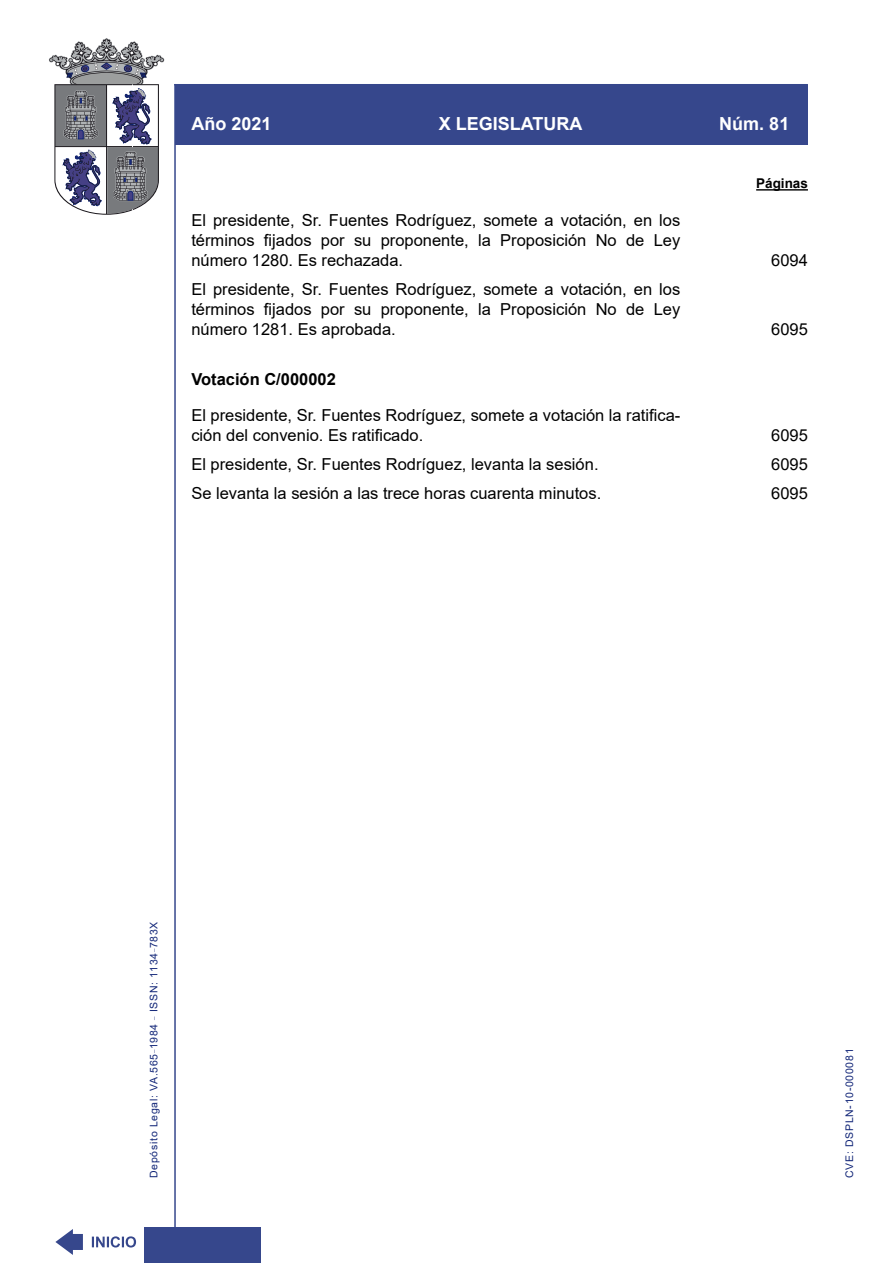
<style>
.page{position:relative;width:893px;height:1263px;background:#fff}
.page>*{position:absolute;margin:0;border:0;box-sizing:border-box;transform-origin:0 0}
.t1{font:700 18px "Arial";color:#fff}
.Sumario{font:16.5px/20.2px "Arial";color:#000;text-align:justify}
.SumarioEpigrafe{font:700 16.5px "Arial";color:#000}
.Paginas{font:700 13.5px "Arial";color:#000}
.t2{font:10.5px "Arial";letter-spacing:.065em;color:#122678}
</style>
<div class="page">
<hr style="left:174px;top:84px;width:2px;height:1179px;background:#36478c">
<div style="left:144px;top:1227px;width:117px;height:36px;background:#36478c"></div>
<hr style="left:174px;top:84px;width:634px;height:1px;background:#36478c">
<svg style="left:92px;top:1236px;width:44px;height:11px"></svg>
<svg style="left:55px;top:1229px;width:28px;height:26px"></svg>
<div style="left:175px;top:85px;width:633px;height:60px;background:#36478c"></div>
<svg style="left:49px;top:38px;width:115px;height:177px"></svg>
<hr style="left:756px;top:189px;width:52px;height:2px;background:#000">
<p class="t1" style="left:191px;top:111px;width:82px">Año 2021</p>
<p class="t1" style="left:439px;top:111px;width:145px">X LEGISLATURA</p>
<p class="t1" style="left:719px;top:111px;width:72px">Núm. 81</p>
<p class="Sumario" style="left:191px;top:210px;width:490px">El presidente, Sr. Fuentes Rodríguez, somete a votación, en los términos fijados por su proponente, la Proposición No de Ley número 1280. Es rechazada.</p>
<p class="Sumario" style="left:191px;top:279px;width:490px">El presidente, Sr. Fuentes Rodríguez, somete a votación, en los términos fijados por su proponente, la Proposición No de Ley número 1281. Es aprobada.</p>
<p class="SumarioEpigrafe" style="left:191px;top:368px;width:146px">Votación C/000002</p>
<p class="Sumario" style="left:191px;top:405px;width:490px">El presidente, Sr. Fuentes Rodríguez, somete a votación la ratifica&shy;ción del convenio. Es ratificado.</p>
<p class="Paginas" style="left:756px;top:174px;width:53px">Páginas</p>
<p class="Sumario" style="left:771px;top:250px;width:38px">6094</p>
<p class="Sumario" style="left:771px;top:319px;width:38px">6095</p>
<p class="Sumario" style="left:771px;top:425px;width:38px">6095</p>
<p class="Sumario" style="left:191px;top:454px;width:409px">El presidente, Sr. Fuentes Rodríguez, levanta la sesión.</p>
<p class="Sumario" style="left:771px;top:454px;width:38px">6095</p>
<p class="Sumario" style="left:191px;top:482px;width:411px">Se levanta la sesión a las trece horas cuarenta minutos.</p>
<p class="Sumario" style="left:771px;top:482px;width:38px">6095</p>
<p class="t2" style="left:146px;top:1178px;width:258px;rotate:-90deg">Depósito Legal: VA.565<sup>_</sup>1984 <sup>_</sup> ISSN: 1134<sup>_</sup>783X</p>
<p class="t2" style="left:842px;top:1178px;width:131px;rotate:-90deg">CVE: DSPLN-10-000081</p>
</div>
